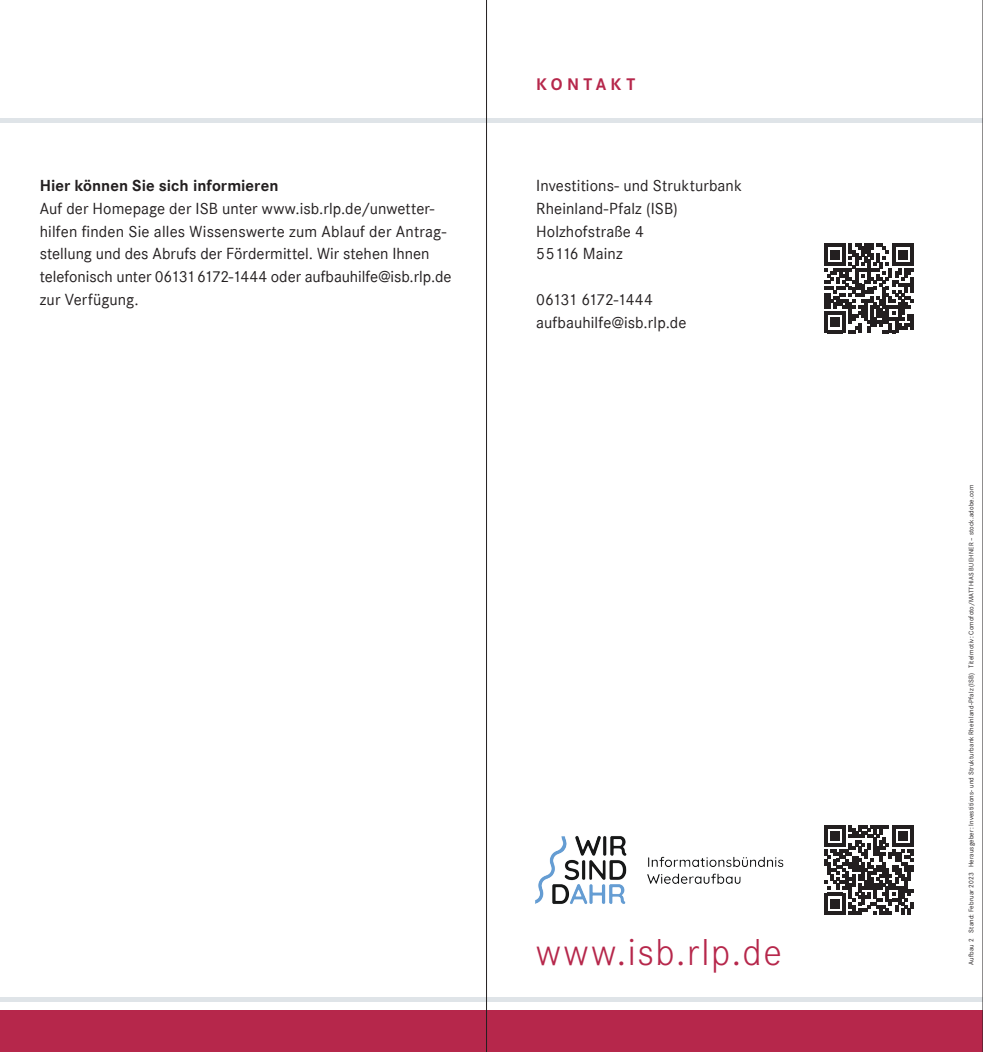
<style>
.page{position:relative;width:983px;height:1052px;background:#fff}
.page>*{position:absolute;margin:0;border:0;box-sizing:border-box;transform-origin:0 0}
.t1{font:300 38.85px "Corporate S";letter-spacing:.045em;color:#b6274b}
.t2{font:700 17.5px "Corporate S";letter-spacing:.32em;color:#b6274b}
.t3{font:16.62px/22.8px "Corporate S";letter-spacing:.005em;color:#231f20}
.t4{font:700 16.62px "Corporate S";color:#231f20}
.t5{font:7px "Corporate S";letter-spacing:.02em;color:#231f20}
.s1{font-size:6.65px}
</style>
<div class="page">
<div style="left:0;top:997px;width:982px;height:5px;background:#dfe4e8"></div>
<div style="left:0;top:118px;width:982px;height:5px;background:#dfe4e8"></div>
<div style="left:0;top:1010px;width:982px;height:42px;background:#b6274b"></div>
<svg style="left:824px;top:244px;width:89px;height:89px"></svg>
<hr style="left:910px;top:315px;width:3px;height:15px;background:#231f20">
<img style="left:535px;top:836px;width:249px;height:68px">
<svg style="left:824px;top:825px;width:89px;height:89px"></svg>
<hr style="left:486px;top:0;width:1px;height:1052px;background:#231f20">
<hr style="left:982px;top:0;width:1px;height:1052px;background:#231f20">
<p class="t4" style="left:40px;top:176px;width:240px">Hier können Sie sich informieren</p>
<p class="t3" style="left:40px;top:197px;width:413px">Auf der Homepage der ISB unter www.isb.rlp.de/unwetter&shy;hilfen finden Sie alles Wissenswerte zum Ablauf der Antrag&shy;stellung und des Abrufs der Fördermittel. Wir stehen Ihnen telefonisch unter 06131 6172-1444 oder aufbauhilfe@isb.rlp.de zur Verfügung.</p>
<p class="t2" style="left:536px;top:74px;width:100px">kontakt</p>
<p class="t3" style="left:536px;top:174px;width:207px">Investitions- und Strukturbank<br>Rheinland-Pfalz (ISB)<br>Holzhofstraße 4<br>55116 Mainz</p>
<p class="t3" style="left:536px;top:288px;width:152px">06131 6172-1444 aufbauhilfe@isb.rlp.de</p>
<h1 class="t1" style="left:536px;top:930px;width:247px">www.isb.rlp.de</h1>
<p class="t5" style="left:966px;top:965px;width:481px;rotate:-90deg">Aufbau 2 Stand: Februar 2023 Herausgeber: Investitions- und Strukturbank Rheinland-Pfalz (ISB) Titelmotiv: Comofoto/<span class="s1">MATTHIAS BUEHNER</span> – stock.adobe.com</p>
</div>
